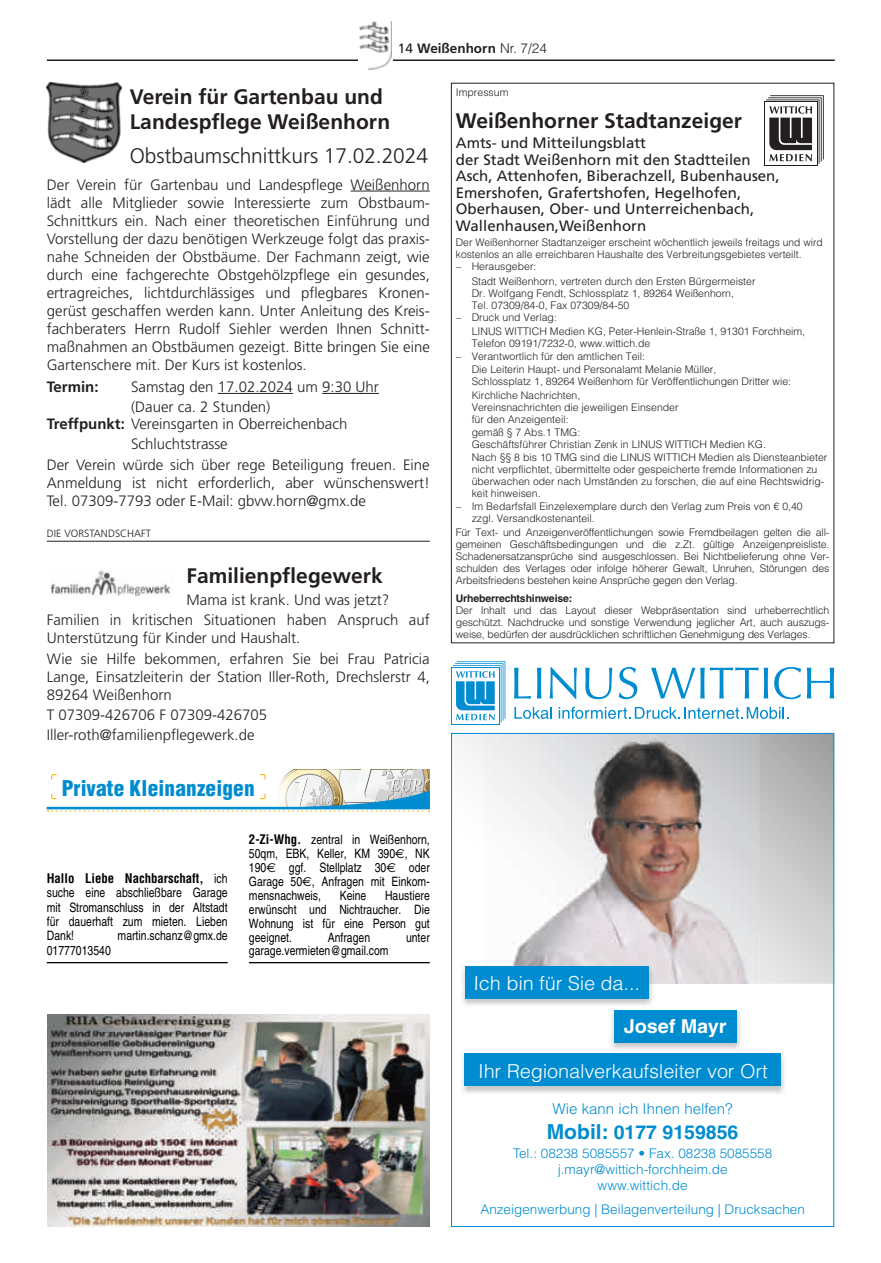
<style>
.page{position:relative;width:881px;height:1263px;background:#fff}
.page>*{position:absolute;margin:0;border:0;box-sizing:border-box;transform-origin:0 0}
.t1{font:900 condensed 21.15px "Helvetica LT";letter-spacing:.01em;color:#008cd0}
.t2{font:700 21px/25.2px "Frutiger LT";color:#231f20}
.t3{font:300 21px "Frutiger LT";letter-spacing:-.005em;color:#231f20}
.t4{font:300 19.2px "Helvetica LT";color:#fff}
.t5{font:700 19.2px "Helvetica LT";color:#008cd0}
.t6{font:700 19.2px "Helvetica LT";color:#fff}
.t7{font:300 15px/18px "Frutiger LT";color:#231f20}
.t8{font:15px/16.5px "Frutiger LT";color:#231f20}
.t9{font:700 15px "Frutiger LT";color:#231f20}
.t10{font:300 14.85px "Helvetica LT";color:#008cd0}
.t11{font:700 13.5px "Frutiger LT";color:#231f20}
.t12{font:300 13.35px/15.9px "Helvetica LT";color:#008cd0;text-align:center}
.t13{font:13.05px/14.4px "Helvetica LT";color:#000;text-align:justify}
.t14{font:12.9px/14px "Helvetica LT2";color:#000;text-align:justify}
.t15{font:300 10.5px/12.3px "Helvetica LT";color:#231f20}
.t16{font:700 10.5px "Helvetica LT";letter-spacing:-.015em;color:#231f20}
.t17{font:300 10.5px "Frutiger LT";color:#231f20}
.s1{font-weight:400}
.s2{font-family:"Helvetica LT";font-weight:300}
.s3{font-weight:700}
.s4{font-family:"Helvetica LT";font-weight:700}
.s5{font-family:"Euro"}
.s6{font-size:20.7px}
</style>
<div class="page">
<hr style="left:47px;top:59px;width:787px;height:2px;background:#231f20">
<img style="left:358px;top:22px;width:34px;height:47px">
<hr style="left:350px;top:191px;width:79px;height:1px;background:#231f20">
<hr style="left:47px;top:541px;width:382px;height:1px;background:#231f20">
<img style="left:47px;top:83px;width:74px;height:79px">
<hr style="left:218px;top:393px;width:75px;height:1px;background:#231f20">
<hr style="left:322px;top:393px;width:57px;height:1px;background:#231f20">
<img style="left:50px;top:570px;width:121px;height:26px">
<svg style="left:764px;top:165px;width:53px;height:1px"></svg>
<svg style="left:764px;top:102px;width:1px;height:63px"></svg>
<svg style="left:765px;top:95px;width:58px;height:69px"></svg>
<hr style="left:249px;top:962px;width:180px;height:1px;background:#000">
<hr style="left:47px;top:962px;width:180px;height:1px;background:#000">
<img style="left:47px;top:1015px;width:382px;height:211px">
<svg style="left:47px;top:770px;width:382px;height:42px"></svg>
<img style="left:611px;top:1010px;width:130px;height:40px">
<div style="left:613px;top:1010px;width:123px;height:32px;background:#008cd0"></div>
<img style="left:462px;top:1053px;width:323px;height:41px">
<div style="left:465px;top:1054px;width:315px;height:32px;background:#008cd0"></div>
<svg style="left:454px;top:735px;width:377px;height:249px"></svg>
<img style="left:485px;top:735px;width:274px;height:249px">
<svg style="left:514px;top:668px;width:16px;height:31px"></svg>
<svg style="left:537px;top:668px;width:4px;height:31px"></svg>
<svg style="left:549px;top:667px;width:27px;height:32px"></svg>
<svg style="left:585px;top:668px;width:27px;height:31px"></svg>
<svg style="left:618px;top:667px;width:19px;height:32px"></svg>
<svg style="left:651px;top:668px;width:116px;height:31px"></svg>
<svg style="left:774px;top:667px;width:26px;height:32px"></svg>
<svg style="left:806px;top:668px;width:27px;height:31px"></svg>
<svg style="left:451px;top:667px;width:2px;height:57px"></svg>
<div style="left:452px;top:668px;width:46px;height:55px;background:#fff"></div>
<svg style="left:453px;top:661px;width:52px;height:61px"></svg>
<svg style="left:514px;top:707px;width:37px;height:12px"></svg>
<svg style="left:558px;top:707px;width:230px;height:12px"></svg>
<img style="left:460px;top:966px;width:193px;height:39px">
<div style="left:465px;top:966px;width:183px;height:32px;background:#008cd0"></div>
<p class="t11" style="left:398px;top:40px;width:150px"><span class="s1">14</span> Weißenhorn <span class="s2">Nr. 7/24</span></p>
<h2 class="t2" style="left:130px;top:84px;width:262px">Verein für Gartenbau und<br>Landespflege Weißenhorn</h2>
<h2 class="t3" style="left:130px;top:144px;width:300px">Obstbaumschnittkurs 17.02.2024</h2>
<p class="t7" style="left:47px;top:176px;width:384px;text-align:justify">Der Verein für Gartenbau und Landespflege Weißenhorn lädt alle Mitglieder sowie Interessierte zum Obstbaum-Schnittkurs ein. Nach einer theoretischen Einführung und Vorstellung der dazu benötigen Werkzeuge folgt das praxis&shy;nahe Schneiden der Obstbäume. Der Fachmann zeigt, wie durch eine fachgerechte Obstgehölzpflege ein gesundes, ertragreiches, lichtdurchlässiges und pflegbares Kronen&shy;gerüst geschaffen werden kann. Unter Anleitung des Kreis&shy;fachberaters Herrn Rudolf Siehler werden Ihnen Schnitt&shy;maßnahmen an Obstbäumen gezeigt. Bitte bringen Sie eine Gartenschere mit. Der Kurs ist kostenlos.</p>
<h3 class="t9" style="left:47px;top:378px;width:53px">Termin:</h3>
<h3 class="t7" style="left:131px;top:377px;width:249px;line-height:20.1px">Samstag den 17.02.2024 um 9:30 Uhr (Dauer ca. 2 Stunden)</h3>
<h3 class="t7" style="left:47px;top:415px;width:302px"><span class="s3">Treffpunkt:</span> Vereinsgarten in Oberreichenbach</h3>
<h3 class="t7" style="left:131px;top:435px;width:98px">Schluchtstrasse</h3>
<h3 class="t7" style="left:47px;top:456px;width:384px">Der Verein würde sich über rege Beteiligung freuen. Eine</h3>
<h3 class="t7" style="left:47px;top:474px;width:384px">Anmeldung ist nicht erforderlich, aber wünschenswert!<br>Tel. 07309-7793 oder E-Mail: gbvw.horn@gmx.de</h3>
<p class="t17" style="left:47px;top:527px;width:106px">DIE VORSTANDSCHAFT</p>
<h2 class="t2" style="left:186px;top:563px;width:198px">Familienpflegewerk</h2>
<h3 class="t7" style="left:47px;top:590px;width:384px;line-height:20.1px;text-indent:140px">Mama ist krank. Und was jetzt?<br>Familien in kritischen Situationen haben Anspruch auf</h3>
<h3 class="t7" style="left:47px;top:628px;width:384px;line-height:20.1px">Unterstützung für Kinder und Haushalt.<br>Wie sie Hilfe bekommen, erfahren Sie bei Frau Patricia</h3>
<h3 class="t7" style="left:47px;top:668px;width:384px">Lange, Einsatzleiterin der Station Iller-Roth, Drechslerstr 4,<br>89264 Weißenhorn</h3>
<h3 class="t7" style="left:47px;top:705px;width:222px;line-height:20.1px">T 07309-426706 F 07309-426705<br>Iller-roth@familienpflegewerk.de</h3>
<h1 class="t1" style="left:62px;top:775px;width:194px">Private Kleinanzeigen</h1>
<p class="t13" style="left:47px;top:872px;width:182px"><span class="s3">Hallo Liebe Nachbarschaft,</span> ich suche eine abschließbare Garage mit Stromanschluss in der Altstadt für dauerhaft zum mieten. Lieben Dank!</p>
<p class="t13" style="left:118px;top:930px;width:111px">martin.schanz@gmx.de</p>
<p class="t13" style="left:47px;top:944px;width:65px">01777013540</p>
<p class="t14" style="left:249px;top:834px;width:182px"><span class="s4">2-Zi-Whg.</span> zentral in Weißenhorn, 50qm, EBK, Keller, KM 390<span class="s5">€</span>, NK 190<span class="s5">€</span> ggf. Stellplatz 30<span class="s5">€</span> oder Garage 50<span class="s5">€</span>, Anfragen mit Einkom&shy;mensnachweis,</p>
<p class="t14" style="left:249px;top:889px;width:182px;text-indent:136px">Haustiere erwünscht und Nichtraucher. Die Wohnung ist für eine Person gut geeignet.</p>
<p class="t14" style="left:339px;top:889px;width:28px">Keine</p>
<p class="t14" style="left:327px;top:931px;width:44px">Anfragen</p>
<p class="t14" style="left:406px;top:931px;width:25px">unter</p>
<p class="t14" style="left:249px;top:945px;width:141px">garage.vermieten@gmail.com</p>
<p class="t15" style="left:455px;top:86px;width:54px">Impressum</p>
<h2 class="t2" style="left:455px;top:108px;width:287px">Weißenhorner Stadtanzeiger</h2>
<h3 class="t8" style="left:455px;top:135px;width:325px">Amts- und Mitteilungsblatt<br>der Stadt Weißenhorn mit den Stadtteilen Asch, Attenhofen, Biberachzell, Bubenhausen, Emershofen, Grafertshofen, Hegelhofen, Oberhausen, Ober- und Unterreichenbach, Wallenhausen,Weißenhorn</h3>
<p class="t15" style="left:455px;top:236px;width:368px">Der Weißenhorner Stadtanzeiger erscheint wöchentlich jeweils freitags und wird kostenlos an alle erreichbaren Haushalte des Verbreitungsgebietes verteilt.</p>
<p class="t15" style="left:471px;top:259px;width:285px;line-height:14.1px;text-indent:-16px">– Herausgeber:<br>Stadt Weißenhorn, vertreten durch den Ersten Bürgermeister</p>
<p class="t15" style="left:471px;top:287px;width:264px">Dr. Wolfgang Fendt, Schlossplatz 1, 89264 Weißenhorn,<br>Tel. 07309/84-0, Fax 07309/84-50</p>
<p class="t15" style="left:471px;top:310px;width:335px;line-height:14.1px;text-indent:-16px">– Druck und Verlag:<br>LINUS WITTICH Medien KG, Peter-Henlein-Straße 1, 91301 Forchheim,</p>
<p class="t15" style="left:471px;top:337px;width:180px">Telefon 09191/7232-0, www.wittich.de</p>
<p class="t15" style="left:471px;top:350px;width:321px;text-indent:-16px">– Verantwortlich für den amtlichen Teil:<br>Die Leiterin Haupt- und Personalamt Melanie Müller,<br>Schlossplatz 1, 89264 Weißenhorn für Veröffentlichungen Dritter wie:</p>
<p class="t15" style="left:471px;top:389px;width:357px">Kirchliche Nachrichten,<br>Vereinsnachrichten die jeweiligen Einsender<br>für den Anzeigenteil:<br>gemäß § 7 Abs.1 TMG:<br>Geschäftsführer Christian Zenk in LINUS WITTICH Medien KG.<br>Nach §§ 8 bis 10 TMG sind die LINUS WITTICH Medien als Diensteanbieter nicht verpflichtet, übermittelte oder gespeicherte fremde Informationen zu überwachen oder nach Umständen zu forschen, die auf eine Rechtswidrig&shy;keit hinweisen.</p>
<p class="t15" style="left:471px;top:500px;width:332px;text-indent:-16px">– Im Bedarfsfall Einzelexemplare durch den Verlag zum Preis von € 0,40 zzgl. Versandkostenanteil.</p>
<p class="t15" style="left:455px;top:526px;width:375px;text-align:justify">Für Text- und Anzeigenveröffentlichungen sowie Fremdbeilagen gelten die all&shy;gemeinen Geschäftsbedingungen und die z.Zt. gültige Anzeigenpreisliste.<br>Schadenersatzansprüche sind ausgeschlossen. Bei Nichtbelieferung ohne Ver&shy;schulden des Verlages oder infolge höherer Gewalt, Unruhen, Störungen des Arbeitsfriedens bestehen keine Ansprüche gegen den Verlag.</p>
<p class="t16" style="left:455px;top:592px;width:118px">Urheberrechtshinweise:</p>
<p class="t15" style="left:455px;top:604px;width:375px;text-align:justify">Der Inhalt und das Layout dieser Webpräsentation sind urheberrechtlich geschützt. Nachdrucke und sonstige Verwendung jeglicher Art, auch auszugs&shy;weise, bedürfen der ausdrücklichen schriftlichen Genehmigung des Verlages.</p>
<h3 class="t4" style="left:473px;top:971px;width:168px">Ich bin für Sie da...</h3>
<h3 class="t6" style="left:623px;top:1015px;width:104px">Josef Mayr</h3>
<h3 class="t4" style="left:478px;top:1059px;width:291px">Ihr Regionalverkaufsleiter vor Ort</h3>
<h3 class="t10" style="left:552px;top:1099px;width:182px">Wie kann ich Ihnen helfen?</h3>
<h3 class="t5" style="left:546px;top:1120px;width:193px"><span class="s6">Mobil:</span> 0177 9159856</h3>
<p class="t12" style="left:513px;top:1145px;width:260px">Tel.: 08238 5085557 • Fax. 08238 5085558 j.mayr@wittich-forchheim.de www.wittich.de</p>
<p class="t12" style="left:480px;top:1202px;width:326px">Anzeigenwerbung | Beilagenverteilung | Drucksachen</p>
</div>
